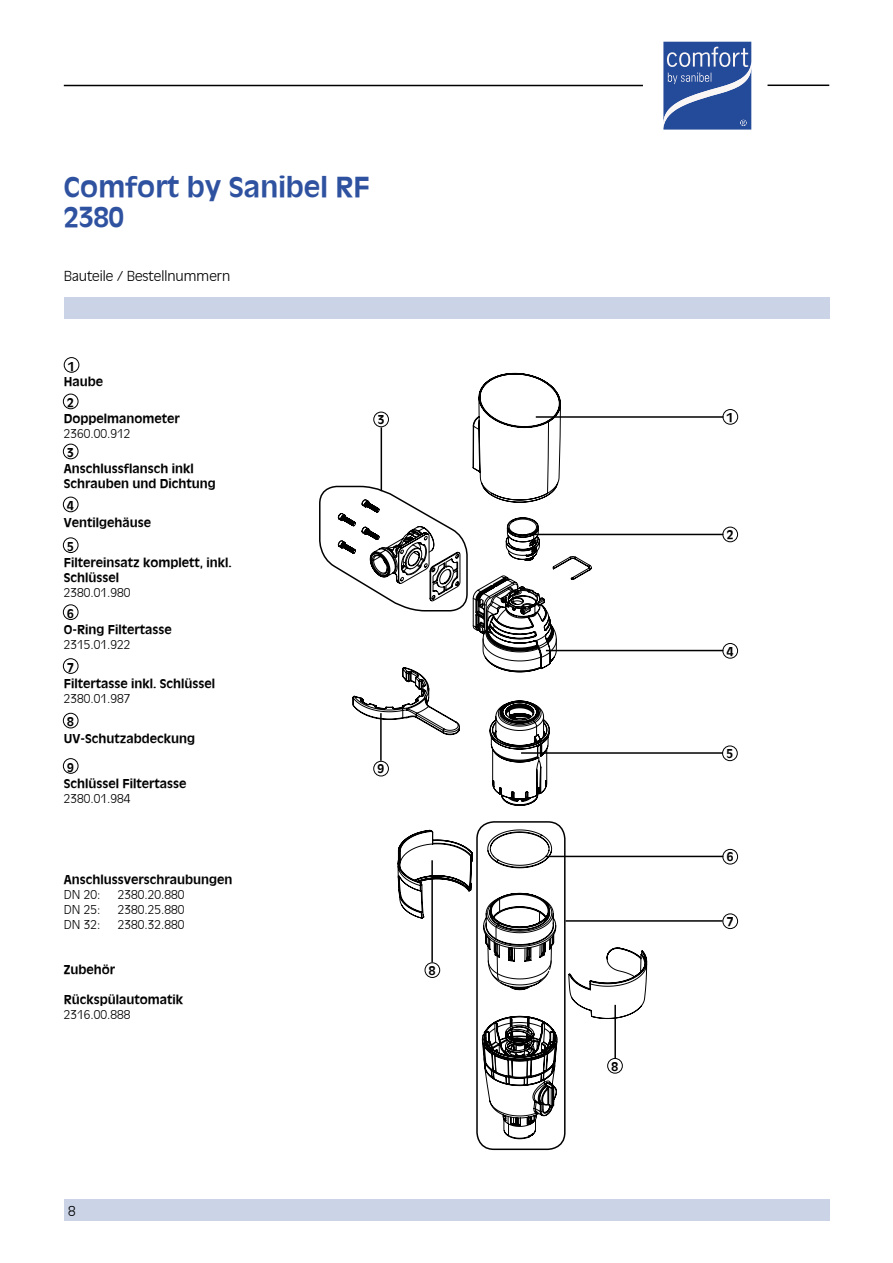
<style>
.page{position:relative;width:893px;height:1263px;background:#fff}
.page>*{position:absolute;margin:0;border:0;box-sizing:border-box;transform-origin:0 0}
.t1{font:700 27px/30px "Ant Oliv";color:#2f52a0}
.t2{font:300 13.5px "Ant Oliv";color:#000}
.t3{font:700 12px/15.9px "Ant Oliv";color:#000}
.t4{font:300 12px "Ant Oliv";color:#000}
</style>
<div class="page">
<div style="left:64px;top:298px;width:765px;height:21px;background:#cbd4e7"></div>
<div style="left:64px;top:1199px;width:765px;height:21px;background:#cbd4e7"></div>
<hr style="left:64px;top:85px;width:579px;height:1px;background:#000">
<hr style="left:767px;top:85px;width:62px;height:1px;background:#000">
<svg style="left:663px;top:42px;width:88px;height:88px;background:#4564a8"></svg>
<svg style="left:472px;top:373px;width:175px;height:765px"></svg>
<svg style="left:558px;top:517px;width:34px;height:473px"></svg>
<svg style="left:319px;top:485px;width:239px;height:654px"></svg>
<div style="left:64px;top:357px;width:15px;height:16px;border:1px solid #000;border-radius:50%"></div>
<div style="left:63px;top:394px;width:15px;height:15px;border:1px solid #000;border-radius:50%"></div>
<div style="left:63px;top:444px;width:15px;height:15px;border:1px solid #000;border-radius:50%"></div>
<div style="left:723px;top:409px;width:15px;height:16px;border:1px solid #000;border-radius:50%"></div>
<hr style="left:536px;top:416px;width:187px;height:2px;background:#000">
<hr style="left:527px;top:534px;width:196px;height:1px;background:#000">
<div style="left:722px;top:527px;width:16px;height:15px;border:1px solid #000;border-radius:50%"></div>
<hr style="left:381px;top:427px;width:1px;height:64px;background:#000">
<div style="left:373px;top:412px;width:16px;height:15px;border:1px solid #000;border-radius:50%"></div>
<hr style="left:546px;top:650px;width:177px;height:1px;background:#000">
<div style="left:722px;top:643px;width:16px;height:15px;border:1px solid #000;border-radius:50%"></div>
<hr style="left:521px;top:752px;width:202px;height:2px;background:#000">
<div style="left:722px;top:745px;width:16px;height:16px;border:1px solid #000;border-radius:50%"></div>
<hr style="left:546px;top:856px;width:177px;height:1px;background:#000">
<div style="left:722px;top:849px;width:16px;height:15px;border:1px solid #000;border-radius:50%"></div>
<hr style="left:566px;top:920px;width:157px;height:2px;background:#000">
<div style="left:722px;top:913px;width:16px;height:16px;border:1px solid #000;border-radius:50%"></div>
<div style="left:607px;top:1058px;width:16px;height:15px;border:1px solid #000;border-radius:50%"></div>
<div style="left:425px;top:962px;width:15px;height:16px;border:1px solid #000;border-radius:50%"></div>
<hr style="left:380px;top:713px;width:2px;height:48px;background:#000">
<hr style="left:431px;top:860px;width:2px;height:102px;background:#000">
<hr style="left:614px;top:1005px;width:2px;height:54px;background:#000">
<div style="left:373px;top:761px;width:16px;height:15px;border:1px solid #000;border-radius:50%"></div>
<div style="left:63px;top:497px;width:15px;height:15px;border:1px solid #000;border-radius:50%"></div>
<div style="left:63px;top:537px;width:15px;height:16px;border:1px solid #000;border-radius:50%"></div>
<div style="left:63px;top:604px;width:15px;height:16px;border:1px solid #000;border-radius:50%"></div>
<div style="left:63px;top:658px;width:15px;height:16px;border:1px solid #000;border-radius:50%"></div>
<div style="left:63px;top:713px;width:15px;height:15px;border:1px solid #000;border-radius:50%"></div>
<div style="left:63px;top:758px;width:15px;height:16px;border:1px solid #000;border-radius:50%"></div>
<h1 class="t1" style="left:64px;top:170px;width:308px">Comfort by Sanibel RF<br>2380</h1>
<p class="t2" style="left:64px;top:268px;width:168px">Bauteile / Bestellnummern</p>
<p class="t3" style="left:64px;top:358px;width:41px;line-height:14.9px;text-indent:4px">1<br>Haube</p>
<p class="t3" style="left:67px;top:394px;width:8px">2</p>
<p class="t3" style="left:64px;top:410px;width:118px">Doppelmanometer</p>
<p class="t4" style="left:64px;top:426px;width:68px">2360.00.912</p>
<p class="t3" style="left:67px;top:444px;width:8px">3</p>
<p class="t3" style="left:64px;top:461px;width:154px;line-height:15px">Anschlussflansch inkl<br>Schrauben und Dichtung</p>
<p class="t3" style="left:64px;top:497px;width:89px;line-height:16.8px">4<br>Ventilgehäuse</p>
<p class="t3" style="left:64px;top:538px;width:170px;line-height:15.5px">5<br>Filtereinsatz komplett, inkl.<br>Schlüssel</p>
<p class="t4" style="left:64px;top:585px;width:68px">2380.01.980</p>
<p class="t3" style="left:64px;top:605px;width:110px">6<br>O-Ring Filtertasse</p>
<p class="t4" style="left:64px;top:637px;width:68px">2315.01.922</p>
<p class="t3" style="left:64px;top:659px;width:153px">7<br>Filtertasse inkl. Schlüssel</p>
<p class="t4" style="left:64px;top:691px;width:68px">2380.01.987</p>
<p class="t3" style="left:64px;top:713px;width:133px;line-height:16.8px">8<br>UV-Schutzabdeckung</p>
<p class="t3" style="left:64px;top:759px;width:124px">9<br>Schlüssel Filtertasse</p>
<p class="t4" style="left:64px;top:791px;width:68px">2380.01.984</p>
<p class="t3" style="left:64px;top:871px;width:170px">Anschlussverschraubungen</p>
<p class="t4" style="left:64px;top:888px;width:38px">DN 20:</p>
<p class="t4" style="left:118px;top:888px;width:68px">2380.20.880</p>
<p class="t4" style="left:64px;top:903px;width:38px">DN 25:</p>
<p class="t4" style="left:118px;top:903px;width:68px">2380.25.880</p>
<p class="t4" style="left:64px;top:918px;width:38px">DN 32:</p>
<p class="t4" style="left:118px;top:918px;width:68px">2380.32.880</p>
<p class="t3" style="left:64px;top:961px;width:53px">Zubehör</p>
<p class="t3" style="left:64px;top:991px;width:121px">Rückspülautomatik</p>
<p class="t4" style="left:64px;top:1008px;width:68px">2316.00.888</p>
<p class="t3" style="left:378px;top:411px;width:8px">3</p>
<p class="t3" style="left:378px;top:760px;width:8px">9</p>
<p class="t3" style="left:429px;top:962px;width:8px">8</p>
<p class="t2" style="left:68px;top:1203px;width:9px">8</p>
<p class="t3" style="left:612px;top:1057px;width:8px">8</p>
<p class="t3" style="left:727px;top:409px;width:8px">1</p>
<p class="t3" style="left:727px;top:526px;width:8px">2</p>
<p class="t3" style="left:727px;top:643px;width:8px">4</p>
<p class="t3" style="left:726px;top:745px;width:8px">5</p>
<p class="t3" style="left:727px;top:848px;width:8px">6</p>
<p class="t3" style="left:727px;top:913px;width:8px">7</p>
</div>
